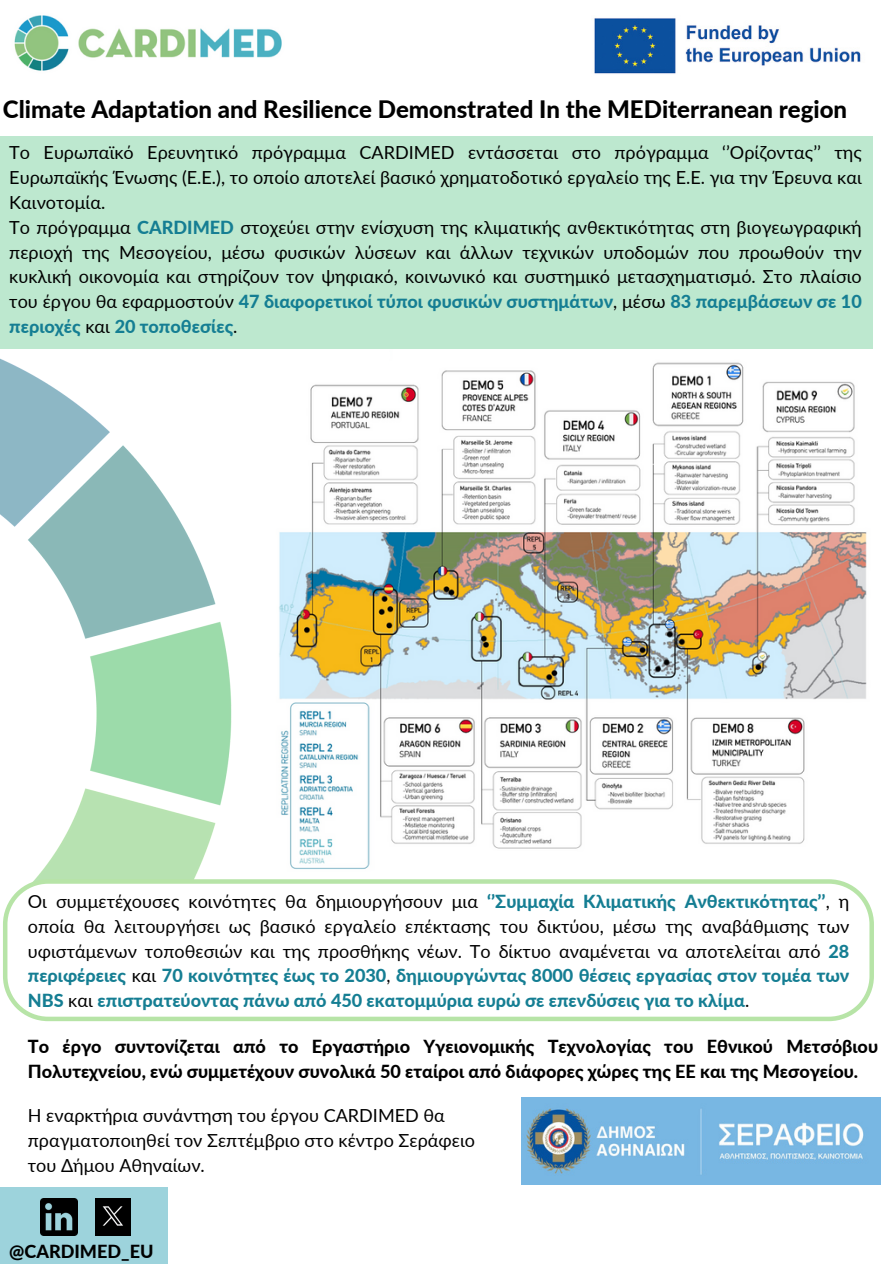
<style>
.page{position:relative;width:894px;height:1264px;background:#fff}
.page>*{position:absolute;margin:0;border:0;box-sizing:border-box;transform-origin:0 0}
.t1{font:800 24px "Lato";color:#000}
.t2{font:18px/24.8px "Lato";color:#000;text-align:justify}
.t3{font:800 18px/24.8px "Lato";color:#000}
.s1{font-weight:800;color:#157e93}
</style>
<div class="page">
<img style="left:594px;top:18px;width:267px;height:56px">
<img style="left:14px;top:15px;width:268px;height:56px">
<img style="left:279px;top:344px;width:594px;height:525px">
<svg style="left:279px;top:349px;width:111px;height:33px"></svg>
<div style="left:0;top:137px;width:872px;height:212px;background:#bde8cf"></div>
<img style="left:0;top:358px;width:232px;height:521px">
<svg style="left:3px;top:879px;width:870px;height:142px"></svg>
<div style="left:0;top:1186px;width:167px;height:77px;background:#9dd3dc"></div>
<img style="left:40px;top:1198px;width:37px;height:37px">
<img style="left:95px;top:1198px;width:35px;height:37px">
<img style="left:521px;top:1097px;width:359px;height:87px">
<p class="t1" style="left:3px;top:94px;width:845px">Climate Adaptation and Resilience Demonstrated In the MEDiterranean region</p>
<p class="t2" style="left:9px;top:140px;width:853px">Το Ευρωπαϊκό Ερευνητικό πρόγραμμα CARDIMED εντάσσεται στο πρόγραμμα ‘’Ορίζοντας’’ της Ευρωπαϊκής Ένωσης (Ε.Ε.), το οποίο αποτελεί βασικό χρηματοδοτικό εργαλείο της Ε.Ε. για την Έρευνα και Καινοτομία.</p>
<p class="t2" style="left:9px;top:214px;width:853px">Το πρόγραμμα <span class="s1">CARDIMED</span> στοχεύει στην ενίσχυση της κλιματικής ανθεκτικότητας στη βιογεωγραφική περιοχή της Μεσογείου, μέσω φυσικών λύσεων και άλλων τεχνικών υποδομών που προωθούν την κυκλική οικονομία και στηρίζουν τον ψηφιακό, κοινωνικό και συστημικό μετασχηματισμό. Στο πλαίσιο του έργου θα εφαρμοστούν <span class="s1">47 διαφορετικοί τύποι φυσικών συστημάτων</span>, μέσω <span class="s1">83 παρεμβάσεων σε 10 περιοχές</span> και <span class="s1">20 τοποθεσίες</span>.</p>
<p class="t2" style="left:28px;top:888px;width:822px">Οι συμμετέχουσες κοινότητες θα δημιουργήσουν μια <span class="s1">‘’Συμμαχία Κλιματικής Ανθεκτικότητας’’</span>, η οποία θα λειτουργήσει ως βασικό εργαλείο επέκτασης του δικτύου, μέσω της αναβάθμισης των υφιστάμενων τοποθεσιών και της προσθήκης νέων. Το δίκτυο αναμένεται να αποτελείται από <span class="s1">28 περιφέρειες</span> και <span class="s1">70 κοινότητες έως το 2030</span>, <span class="s1">δημιουργώντας 8000 θέσεις εργασίας στον τομέα των NBS</span> και <span class="s1">επιστρατεύοντας πάνω από 450 εκατομμύρια ευρώ σε επενδύσεις για το κλίμα</span>.</p>
<p class="t3" style="left:28px;top:1033px;width:851px">Το έργο συντονίζεται από το Εργαστήριο Υγειονομικής Τεχνολογίας του Εθνικού Μετσόβιου<br>Πολυτεχνείου, ενώ συμμετέχουν συνολικά 50 εταίροι από διάφορες χώρες της ΕΕ και της Μεσογείου.</p>
<p class="t2" style="left:28px;top:1102px;width:448px;text-align:left">Η εναρκτήρια συνάντηση του έργου CARDIMED θα πραγματοποιηθεί τον Σεπτέμβριο στο κέντρο Σεράφειο του Δήμου Αθηναίων.</p>
<p class="t3" style="left:9px;top:1238px;width:146px">@CARDIMED_EU</p>
</div>
